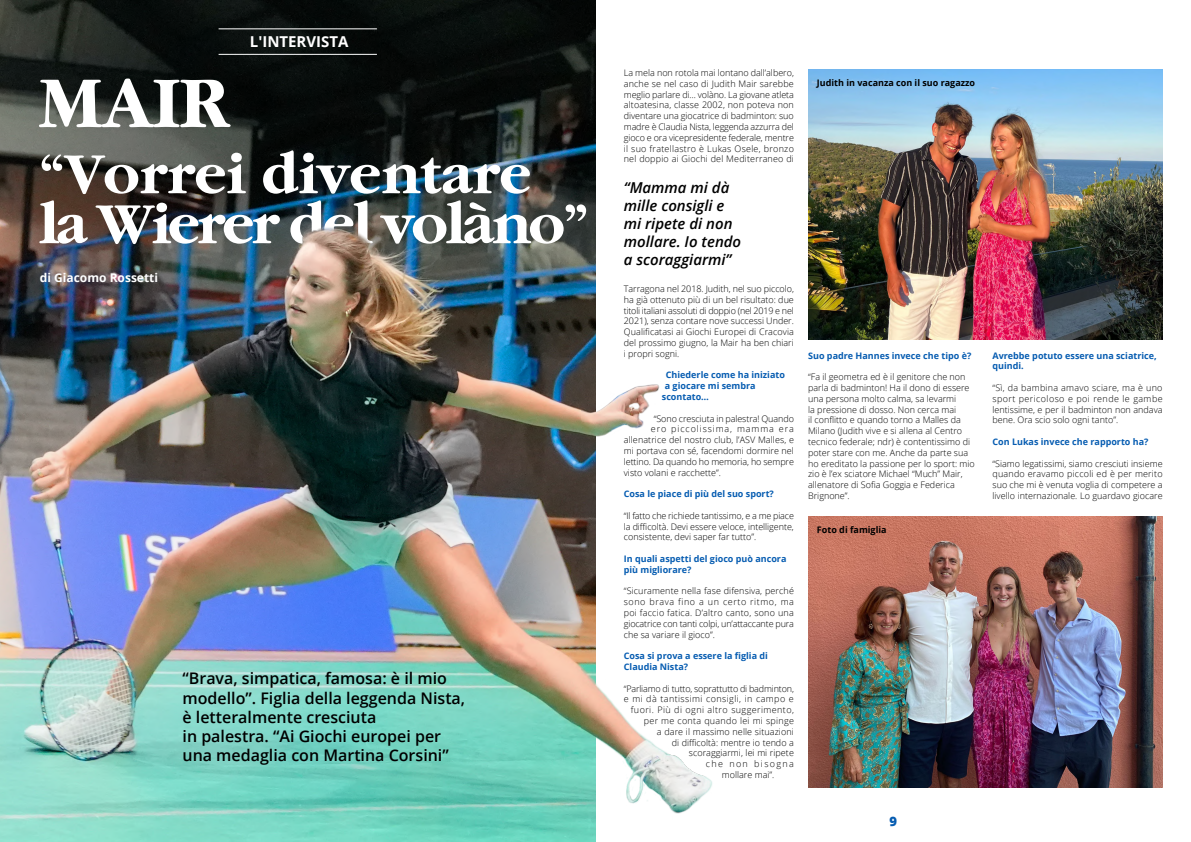
<style>
.page{position:relative;width:1191px;height:842px;background:#fff}
.page>*{position:absolute;margin:0;border:0;box-sizing:border-box;transform-origin:0 0}
.t1{font:900 75px "Garamond Black S Si";color:#fff}
.t2{font:900 60px/50px "Garamond Black S Si";letter-spacing:-.02em;color:#fff}
.t3{font:600 16px/19.2px "Open Sans";color:#000}
.t4{font:italic 600 15px/18px "Open Sans";color:#000}
.t5{font:700 15px "Open Sans";color:#fff}
.t6{font:800 13px "Open Sans";color:#065cb1}
.t7{font:700 12px "Open Sans";color:#fff}
.t8{font:300 9px/10.8px "Open Sans";color:#000;text-align:justify}
.t9{font:700 9px/10.8px "Open Sans";color:#065cb1}
.t10{font:300 9px "Open Sans";letter-spacing:.045em;color:#000}
.t11{font:700 9px "Open Sans";color:#000}
.t12{font:300 9px "Open Sans";letter-spacing:-.02em;color:#000}
.t13{font:300 9px "Open Sans";letter-spacing:.03em;color:#000}
.t14{font:300 9px "Open Sans";letter-spacing:.095em;color:#000}
.t15{font:300 9px "Open Sans";letter-spacing:.15em;color:#000}
</style>
<div class="page">
<img style="left:0;top:0;width:582px;height:842px">
<img style="left:582px;top:0;width:130px;height:842px">
<hr style="left:218px;top:28px;width:159px;height:1px;background:#fff">
<hr style="left:218px;top:54px;width:159px;height:1px;background:#fff">
<img style="left:808px;top:516px;width:354px;height:271px">
<img style="left:808px;top:69px;width:354px;height:271px">
<img style="left:206px;top:169px;width:269px;height:252px">
<h3 class="t5" style="left:250px;top:31px;width:100px">L'INTERVISTA</h3>
<h1 class="t1" style="left:39px;top:61px;width:192px">MAIR</h1>
<h2 class="t2" style="left:39px;top:149px;width:552px">“Vorrei diventare la Wierer del volàno”</h2>
<h3 class="t7" style="left:40px;top:269px;width:120px">di Giacomo Rossetti</h3>
<h3 class="t3" style="left:182px;top:669px;width:284px">“Brava, simpatica, famosa: è il mio modello”. Figlia della leggenda Nista, è letteralmente cresciuta<br>in palestra. “Ai Giochi europei per una medaglia con Martina Corsini”</h3>
<p class="t8" style="left:624px;top:67px;width:172px">La mela non rotola mai lontano dall’albero, anche se nel caso di Judith Mair sarebbe meglio parlare di… volàno. La giovane atleta altoatesina, classe 2002, non poteva non diventare una giocatrice di badminton: suo madre è Claudia Nista, leggenda azzurra del gioco e ora vicepresidente federale, mentre il suo fratellastro è Lukas Osele, bronzo nel doppio ai Giochi del Mediterraneo di</p>
<h3 class="t4" style="left:624px;top:178px;width:119px">“Mamma mi dà mille consigli e mi ripete di non mollare. Io tendo a scoraggiarmi”</h3>
<p class="t8" style="left:624px;top:283px;width:172px">Tarragona nel 2018. Judith, nel suo piccolo, ha già ottenuto più di un bel risultato: due titoli italiani assoluti di doppio (nel 2019 e nel 2021), senza contare nove successi Under.<br>Qualificatasi ai Giochi Europei di Cracovia del prossimo giugno, la Mair ha ben chiari i propri sogni.</p>
<p class="t9" style="left:666px;top:369px;width:121px">Chiederle come ha iniziato</p>
<p class="t9" style="left:665px;top:380px;width:92px">a giocare mi sembra</p>
<p class="t9" style="left:662px;top:391px;width:49px">scontato…</p>
<p class="t8" style="left:654px;top:413px;width:142px">“Sono cresciuta in palestra! Quando</p>
<p class="t14" style="left:651px;top:423px;width:144px">ero piccolissima, mamma era</p>
<p class="t8" style="left:624px;top:434px;width:172px">allenatrice del nostro club, l’ASV Malles, e</p>
<p class="t8" style="left:624px;top:445px;width:171px">mi portava con sé, facendomi dormire nel</p>
<p class="t8" style="left:624px;top:456px;width:172px">lettino. Da quando ho memoria, ho sempre</p>
<p class="t8" style="left:624px;top:467px;width:99px">visto volani e racchette”.</p>
<p class="t9" style="left:624px;top:488px;width:152px">Cosa le piace di più del suo sport?</p>
<p class="t8" style="left:624px;top:510px;width:172px">“Il fatto che richiede tantissimo, e a me piace la difficoltà. Devi essere veloce, intelligente, consistente, devi saper far tutto”.</p>
<p class="t9" style="left:624px;top:553px;width:164px">In quali aspetti del gioco può ancora più migliorare?</p>
<p class="t8" style="left:624px;top:585px;width:172px">“Sicuramente nella fase difensiva, perché sono brava fino a un certo ritmo, ma poi faccio fatica. D’altro canto, sono una giocatrice con tanti colpi, un’attaccante pura che sa variare il gioco”.</p>
<p class="t9" style="left:624px;top:650px;width:146px">Cosa si prova a essere la figlia di<br>Claudia Nista?</p>
<p class="t12" style="left:624px;top:682px;width:172px">“Parliamo di tutto, soprattutto di badminton,</p>
<p class="t10" style="left:624px;top:693px;width:171px">e mi dà tantissimi consigli, in campo e</p>
<p class="t10" style="left:631px;top:704px;width:165px">fuori. Più di ogni altro suggerimento,</p>
<p class="t13" style="left:644px;top:714px;width:152px">per me conta quando lei mi spinge</p>
<p class="t8" style="left:657px;top:726px;width:138px">a dare il massimo nelle situazioni</p>
<p class="t8" style="left:672px;top:737px;width:123px">di difficoltà: mentre io tendo a</p>
<p class="t8" style="left:689px;top:747px;width:107px">scoraggiarmi, lei mi ripete</p>
<p class="t15" style="left:706px;top:758px;width:90px">che non bisogna</p>
<p class="t8" style="left:722px;top:769px;width:54px">mollare mai”.</p>
<p class="t11" style="left:817px;top:76px;width:160px">Judith in vacanza con il suo ragazzo</p>
<p class="t9" style="left:808px;top:350px;width:165px">Suo padre Hannes invece che tipo è?</p>
<p class="t8" style="left:808px;top:371px;width:168px;text-align:left">“Fa il geometra ed è il genitore che non parla di badminton! Ha il dono di essere una persona molto calma, sa levarmi<br>la pressione di dosso. Non cerca mai<br>il conflitto e quando torno a Malles da Milano (Judith vive e si allena al Centro tecnico federale; ndr) è contentissimo di poter stare con me. Anche da parte sua ho ereditato la passione per lo sport: mio zio è l’ex sciatore Michael “Much” Mair, allenatore di Sofia Goggia e Federica Brignone”.</p>
<p class="t11" style="left:817px;top:524px;width:71px">Foto di famiglia</p>
<h3 class="t6" style="left:889px;top:811px;width:9px">9</h3>
<p class="t9" style="left:992px;top:350px;width:166px">Avrebbe potuto essere una sciatrice, quindi.</p>
<p class="t8" style="left:992px;top:382px;width:172px">“Sì, da bambina amavo sciare, ma è uno sport pericoloso e poi rende le gambe lentissime, e per il badminton non andava bene. Ora scio solo ogni tanto”.</p>
<p class="t9" style="left:992px;top:436px;width:157px">Con Lukas invece che rapporto ha?</p>
<p class="t8" style="left:992px;top:458px;width:172px">“Siamo legatissimi, siamo cresciuti insieme quando eravamo piccoli ed è per merito suo che mi è venuta voglia di competere a livello internazionale. Lo guardavo giocare</p>
</div>
